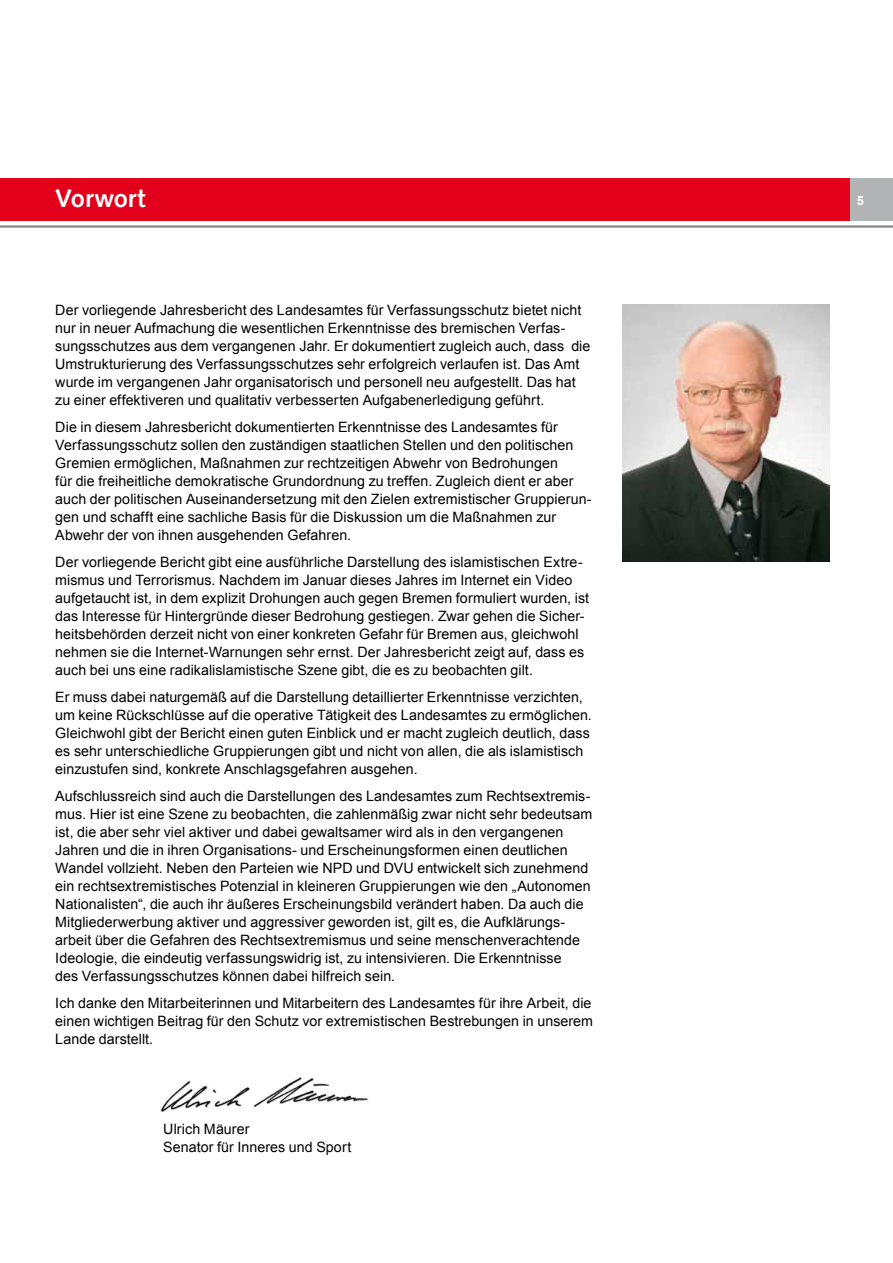
<style>
.page{position:relative;width:893px;height:1263px;background:#fff}
.page>*{position:absolute;margin:0;border:0;box-sizing:border-box;transform-origin:0 0}
.t1{font:700 25.5px "Syntax";letter-spacing:-.005em;color:#fff}
.t2{font:14.25px/18px "Arial";letter-spacing:.005em;color:#000}
.t3{font:700 12.75px "Arial";color:#fff}
</style>
<div class="page">
<div style="left:0;top:179px;width:893px;height:42px;background:#e2001a"></div>
<img style="left:160px;top:1077px;width:208px;height:35px">
<img style="left:623px;top:305px;width:206px;height:256px">
<div style="left:850px;top:179px;width:43px;height:42px;background:#b1b3b4"></div>
<hr style="left:0;top:225px;width:893px;height:3px;background:#87888a">
<h1 class="t1" style="left:55px;top:184px;width:92px">Vorwort</h1>
<p class="t3" style="left:857px;top:193px;width:9px">5</p>
<p class="t2" style="left:55px;top:301px;width:537px">Der vorliegende Jahresbericht des Landesamtes für Verfassungsschutz bietet nicht nur in neuer Aufmachung die wesentlichen Erkenntnisse des bremischen Verfas&shy;sungsschutzes aus dem vergangenen Jahr. Er dokumentiert zugleich auch, dass die Umstrukturierung des Verfassungsschutzes sehr erfolgreich verlaufen ist. Das Amt wurde im vergangenen Jahr organisatorisch und personell neu aufgestellt. Das hat zu einer effektiveren und qualitativ verbesserten Aufgabenerledigung geführt.</p>
<p class="t2" style="left:55px;top:418px;width:538px">Die in diesem Jahresbericht dokumentierten Erkenntnisse des Landesamtes für Verfassungsschutz sollen den zuständigen staatlichen Stellen und den politischen Gremien ermöglichen, Maßnahmen zur rechtzeitigen Abwehr von Bedrohungen<br>für die freiheitliche demokratische Grundordnung zu treffen. Zugleich dient er aber auch der politischen Auseinandersetzung mit den Zielen extremistischer Gruppierun&shy;gen und schafft eine sachliche Basis für die Diskussion um die Maßnahmen zur Abwehr der von ihnen ausgehenden Gefahren.</p>
<p class="t2" style="left:55px;top:553px;width:535px">Der vorliegende Bericht gibt eine ausführliche Darstellung des islamistischen Extre&shy;mismus und Terrorismus. Nachdem im Januar dieses Jahres im Internet ein Video aufgetaucht ist, in dem explizit Drohungen auch gegen Bremen formuliert wurden, ist das Interesse für Hintergründe dieser Bedrohung gestiegen. Zwar gehen die Sicher&shy;heitsbehörden derzeit nicht von einer konkreten Gefahr für Bremen aus, gleichwohl nehmen sie die Internet-Warnungen sehr ernst. Der Jahresbericht zeigt auf, dass es auch bei uns eine radikalislamistische Szene gibt, die es zu beobachten gilt.</p>
<p class="t2" style="left:55px;top:688px;width:538px">Er muss dabei naturgemäß auf die Darstellung detaillierter Erkenntnisse verzichten, um keine Rückschlüsse auf die operative Tätigkeit des Landesamtes zu ermöglichen.<br>Gleichwohl gibt der Bericht einen guten Einblick und er macht zugleich deutlich, dass es sehr unterschiedliche Gruppierungen gibt und nicht von allen, die als islamistisch einzustufen sind, konkrete Anschlagsgefahren ausgehen.</p>
<p class="t2" style="left:55px;top:787px;width:539px">Aufschlussreich sind auch die Darstellungen des Landesamtes zum Rechtsextremis&shy;mus. Hier ist eine Szene zu beobachten, die zahlenmäßig zwar nicht sehr bedeutsam ist, die aber sehr viel aktiver und dabei gewaltsamer wird als in den vergangenen Jahren und die in ihren Organisations- und Erscheinungsformen einen deutlichen Wandel vollzieht. Neben den Parteien wie NPD und DVU entwickelt sich zunehmend ein rechtsextremistisches Potenzial in kleineren Gruppierungen wie den „Autonomen Nationalisten“, die auch ihr äußeres Erscheinungsbild verändert haben. Da auch die Mitgliederwerbung aktiver und aggressiver geworden ist, gilt es, die Aufklärungs&shy;arbeit über die Gefahren des Rechtsextremismus und seine menschenverachtende Ideologie, die eindeutig verfassungswidrig ist, zu intensivieren. Die Erkenntnisse<br>des Verfassungsschutzes können dabei hilfreich sein.</p>
<p class="t2" style="left:55px;top:994px;width:539px;text-align:justify">Ich danke den Mitarbeiterinnen und Mitarbeitern des Landesamtes für ihre Arbeit, die einen wichtigen Beitrag für den Schutz vor extremistischen Bestrebungen in unserem Lande darstellt.</p>
<p class="t2" style="left:163px;top:1120px;width:190px">Ulrich Mäurer<br>Senator für Inneres und Sport</p>
</div>
